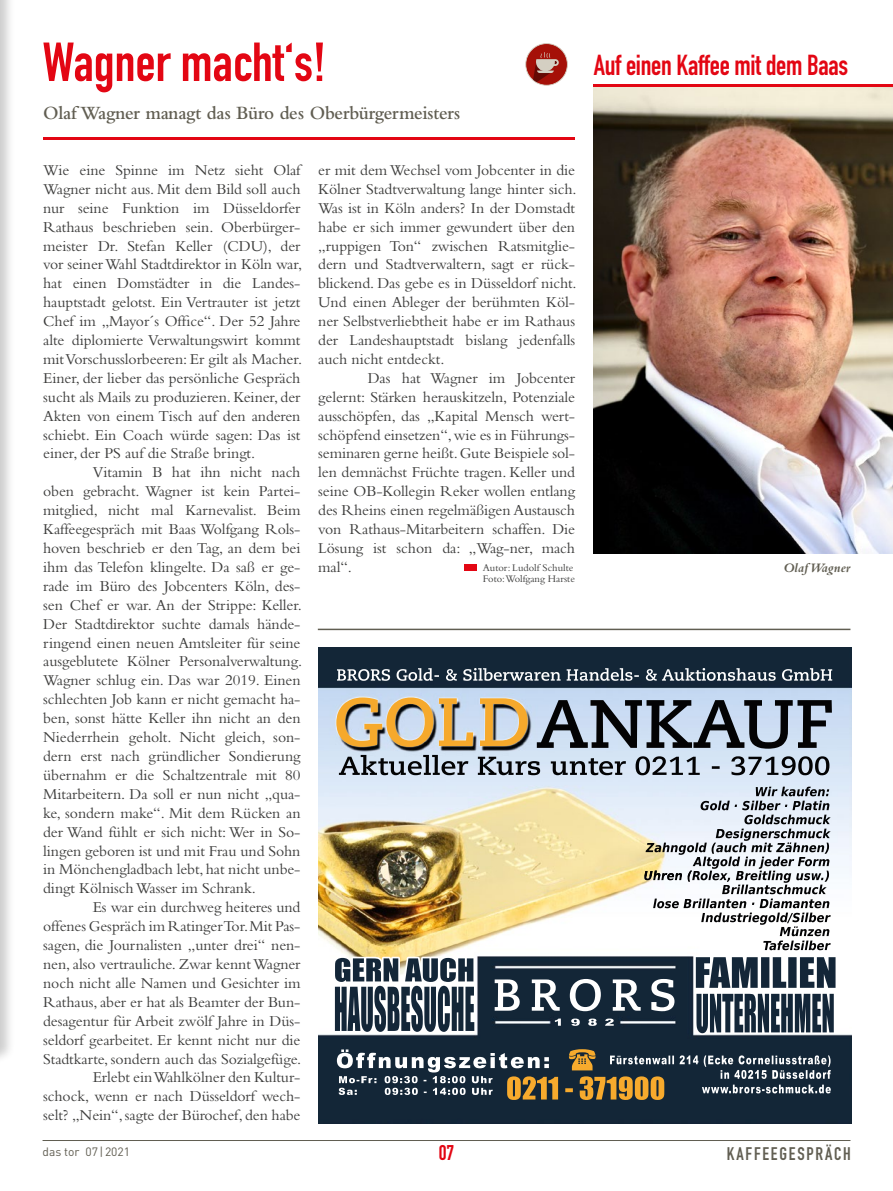
<style>
.page{position:relative;width:893px;height:1191px;background:#fff}
.page>*{position:absolute;margin:0;border:0;box-sizing:border-box;transform-origin:0 0}
.t1{font:700 54px "DIN Condensed";color:#e30613}
.t2{font:700 28.5px "DIN Condensed";letter-spacing:-.01em;color:#e30613}
.t3{font:700 21px "DIN Condensed";color:#e30613}
.t4{font:600 19.5px "Bembo";letter-spacing:-.015em;color:#615e52;scale:.95 1}
.t5{font:700 18px "DIN Condensed";letter-spacing:.1em;color:#615e52}
.t6{font:15.75px/18.9px "Bembo";letter-spacing:-.005em;color:#3c3c3b;text-align:justify}
.t7{font:italic 700 13.5px "Bembo";color:#615e52}
.t8{font:12px "DIN";color:#615e52}
.t9{font:10.5px/10.8px "Bembo";color:#3c3c3b}
</style>
<div class="page">
<img style="left:593px;top:87px;width:300px;height:466px">
<div style="left:0;top:0;width:15px;height:1116px;background:#000;opacity:.2"></div>
<hr style="left:43px;top:137px;width:532px;height:2px;background:#e30613">
<svg style="left:525px;top:43px;width:43px;height:43px"></svg>
<hr style="left:593px;top:85px;width:300px;height:2px;background:#e30613">
<hr style="left:43px;top:1140px;width:807px;height:1px;background:#615e52">
<div style="left:464px;top:564px;width:13px;height:7px;background:#e30613"></div>
<hr style="left:318px;top:628px;width:532px;height:2px;background:#615e52">
<img style="left:318px;top:647px;width:533px;height:477px">
<img style="left:555px;top:1018px;width:59px;height:8px">
<img style="left:495px;top:979px;width:180px;height:32px">
<img style="left:507px;top:1076px;width:157px;height:24px">
<img style="left:569px;top:1049px;width:27px;height:21px">
<img style="left:610px;top:1055px;width:221px;height:38px">
<img style="left:337px;top:1049px;width:212px;height:23px">
<img style="left:339px;top:1075px;width:154px;height:20px">
<img style="left:333px;top:956px;width:143px;height:77px">
<img style="left:335px;top:985px;width:140px;height:47px">
<img style="left:335px;top:957px;width:138px;height:25px">
<img style="left:695px;top:992px;width:140px;height:43px">
<img style="left:696px;top:993px;width:138px;height:40px">
<img style="left:694px;top:955px;width:143px;height:34px">
<img style="left:696px;top:957px;width:140px;height:30px">
<img style="left:644px;top:786px;width:187px;height:84px">
<img style="left:644px;top:870px;width:187px;height:80px">
<img style="left:339px;top:755px;width:491px;height:20px">
<img style="left:336px;top:697px;width:192px;height:50px">
<img style="left:537px;top:700px;width:295px;height:49px">
<img style="left:337px;top:668px;width:495px;height:13px">
<h1 class="t1" style="left:43px;top:26px;width:285px">Wagner macht‘s!</h1>
<h2 class="t2" style="left:594px;top:45px;width:256px">Auf einen Kaffee mit dem Baas</h2>
<p class="t4" style="left:43px;top:102px;width:441px">Olaf Wagner managt das Büro des Oberbürgermeisters</p>
<p class="t6" style="left:43px;top:160px;width:260px">Wie eine Spinne im Netz sieht Olaf Wagner nicht aus. Mit dem Bild soll auch nur seine Funktion im Düsseldorfer Rathaus beschrieben sein. Oberbürger&shy;meister Dr. Stefan Keller (CDU), der vor seiner Wahl Stadtdirektor in Köln war, hat einen Domstädter in die Landes&shy;hauptstadt gelotst. Ein Vertrauter ist jetzt Chef im „Mayor´s Office“. Der 52 Jahre alte diplomierte Verwaltungswirt kommt mit Vorschusslorbeeren: Er gilt als Macher.<br>Einer, der lieber das persönliche Gespräch sucht als Mails zu produzieren. Keiner, der Akten von einem Tisch auf den anderen schiebt. Ein Coach würde sagen: Das ist einer, der PS auf die Straße bringt.</p>
<p class="t6" style="left:43px;top:463px;width:260px;text-indent:50px">Vitamin B hat ihn nicht nach oben gebracht. Wagner ist kein Partei&shy;mitglied, nicht mal Karnevalist. Beim Kaffeegespräch mit Baas Wolfgang Rols&shy;hoven beschrieb er den Tag, an dem bei ihm das Telefon klingelte. Da saß er ge&shy;rade im Büro des Jobcenters Köln, des&shy;sen Chef er war. An der Strippe: Keller.<br>Der Stadtdirektor suchte damals hände&shy;ringend einen neuen Amtsleiter für seine ausgeblutete Kölner Personalverwaltung.<br>Wagner schlug ein. Das war 2019. Einen schlechten Job kann er nicht gemacht ha&shy;ben, sonst hätte Keller ihn nicht an den Niederrhein geholt. Nicht gleich, son&shy;dern erst nach gründlicher Sondierung übernahm er die Schaltzentrale mit 80<br>Mitarbeitern. Da soll er nun nicht „qua&shy;ke, sondern make“. Mit dem Rücken an der Wand fühlt er sich nicht: Wer in So&shy;lingen geboren ist und mit Frau und Sohn in Mönchengladbach lebt, hat nicht unbe&shy;dingt Kölnisch Wasser im Schrank.</p>
<p class="t6" style="left:43px;top:897px;width:259px;text-align:right">Es war ein durchweg heiteres und<br>offenes Gespräch im Ratinger Tor. Mit Pas&shy;sagen, die Journalisten „unter drei“ nen&shy;nen, also vertrauliche. Zwar kennt Wagner noch nicht alle Namen und Gesichter im Rathaus, aber er hat als Beamter der Bun&shy;desagentur für Arbeit zwölf Jahre in Düs&shy;seldorf gearbeitet. Er kennt nicht nur die Stadtkarte, sondern auch das Sozialgefüge.<br>Erlebt ein Wahlkölner den Kultur-<br>schock, wenn er nach Düsseldorf wech&shy;selt? „Nein“, sagte der Bürochef, den habe</p>
<p class="t8" style="left:43px;top:1143px;width:89px">das tor 07|2021</p>
<p class="t6" style="left:318px;top:160px;width:260px">er mit dem Wechsel vom Jobcenter in die Kölner Stadtverwaltung lange hinter sich.<br>Was ist in Köln anders? In der Domstadt habe er sich immer gewundert über den „ruppigen Ton“ zwischen Ratsmitglie&shy;dern und Stadtverwaltern, sagt er rück&shy;blickend. Das gebe es in Düsseldorf nicht.<br>Und einen Ableger der berühmten Köl&shy;ner Selbstverliebtheit habe er im Rathaus der Landeshauptstadt bislang jedenfalls auch nicht entdeckt.</p>
<p class="t6" style="left:318px;top:368px;width:258px;text-indent:50px">Das hat Wagner im Jobcenter gelernt: Stärken herauskitzeln, Potenziale ausschöpfen, das „Kapital Mensch wert&shy;schöpfend einsetzen“, wie es in Führungs&shy;seminaren gerne heißt. Gute Beispiele sol&shy;len demnächst Früchte tragen. Keller und seine OB-Kollegin Reker wollen entlang des Rheins einen regelmäßigen Austausch von Rathaus-Mitarbeitern schaffen. Die Lösung ist schon da: „Wag-ner, mach mal“.</p>
<p class="t9" style="left:483px;top:562px;width:94px">Autor: Ludolf Schulte<br>Foto:Wolfgang Harste</p>
<p class="t7" style="left:783px;top:560px;width:68px">Olaf Wagner</p>
<h3 class="t3" style="left:439px;top:1139px;width:17px">07</h3>
<p class="t5" style="left:727px;top:1141px;width:125px">KAFFEEGESPRÄCH</p>
</div>
